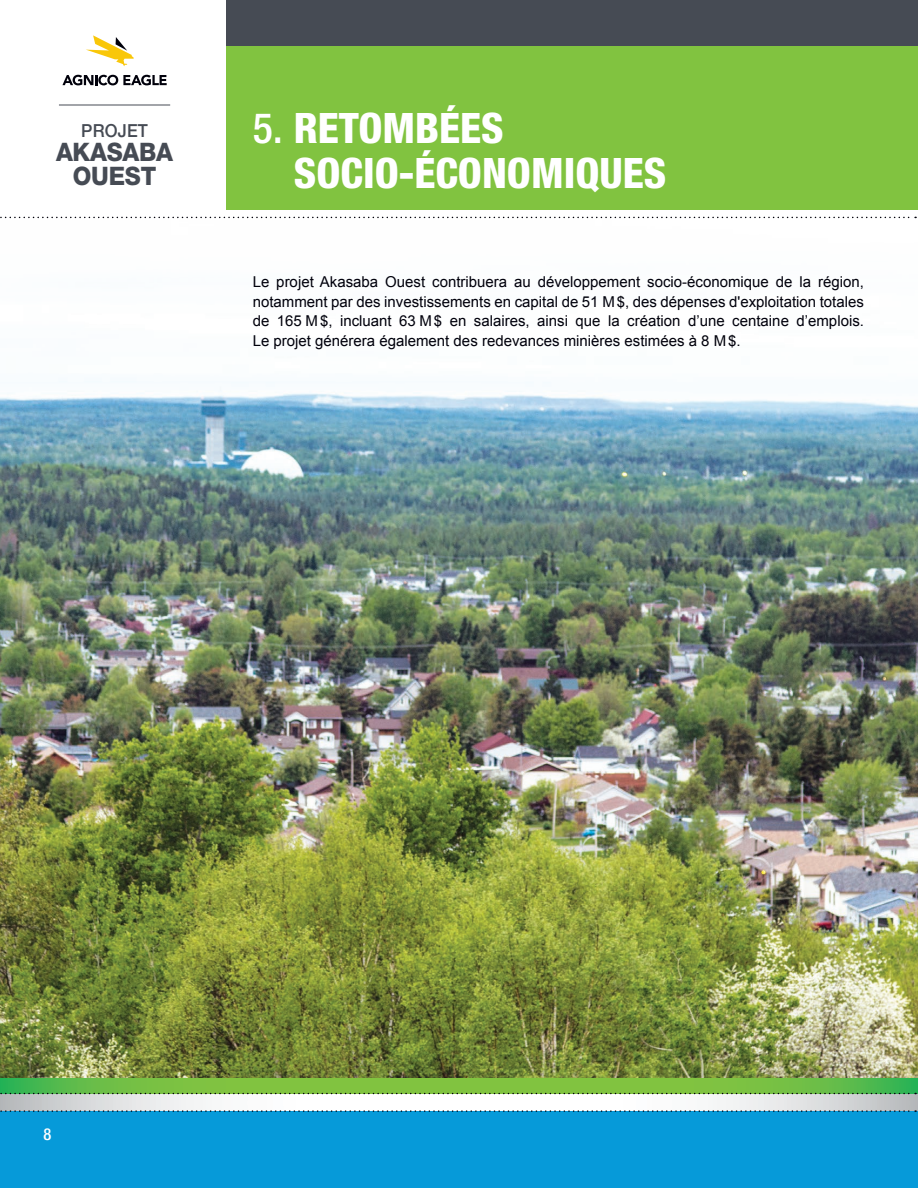
<style>
.page{position:relative;width:918px;height:1188px;background:#fff}
.page>*{position:absolute;margin:0;border:0;box-sizing:border-box;transform-origin:0 0}
.t1{font:800 condensed 42px/45px "Helvetica Neue";color:#fff}
.t2{font:800 25.5px/24px "Helvetica Neue";letter-spacing:-.01em;color:#464b54;text-align:center;scale:.94 1}
.t3{font:500 18px "Helvetica Neue";letter-spacing:.01em;color:#464b54;scale:.94 1}
.t4{font:500 condensed 16.5px "Helvetica Neue";color:#fff}
.t5{font:15px/19.5px "Arial";color:#00000b;text-align:justify}
.s1{font-weight:500}
</style>
<div class="page">
<svg style="left:0;top:1093px;width:918px;height:18px"></svg>
<div style="left:0;top:1111px;width:918px;height:77px;background:#069ad9"></div>
<svg style="left:0;top:1110px;width:916px;height:2px"></svg>
<svg style="left:0;top:1078px;width:918px;height:15px"></svg>
<svg style="left:0;top:1093px;width:916px;height:1px"></svg>
<div style="left:106px;top:0;width:812px;height:47px;background:#464b54"></div>
<div style="left:106px;top:47px;width:812px;height:163px;background:#81c340"></div>
<div style="left:0;top:0;width:226px;height:218px;background:#fff"></div>
<svg style="left:62px;top:75px;width:105px;height:10px"></svg>
<svg style="left:86px;top:35px;width:48px;height:31px"></svg>
<hr style="left:59px;top:105px;width:111px;height:1px;background:#464b54">
<svg style="left:0;top:217px;width:916px;height:1px"></svg>
<img style="left:0;top:381px;width:918px;height:697px">
<p class="t3" style="left:81px;top:120px;width:72px">PROJET</p>
<h2 class="t2" style="left:56px;top:140px;width:126px">AKASABA<br>OUEST</h2>
<p class="t1" style="left:294px;top:105px;width:374px;text-indent:-41px"><span class="s1">5.</span> RETOMBÉES<br>SOCIO-ÉCONOMIQUES</p>
<p class="t5" style="left:253px;top:273px;width:613px">Le projet Akasaba Ouest contribuera au développement socio-économique de la région, notamment par des investissements en capital de 51 M$, des dépenses d'exploitation totales de 165 M$, incluant 63 M$ en salaires, ainsi que la création d’une centaine d’emplois.<br>Le projet générera également des redevances minières estimées à 8 M$.</p>
<p class="t4" style="left:44px;top:1124px;width:9px">8</p>
</div>
